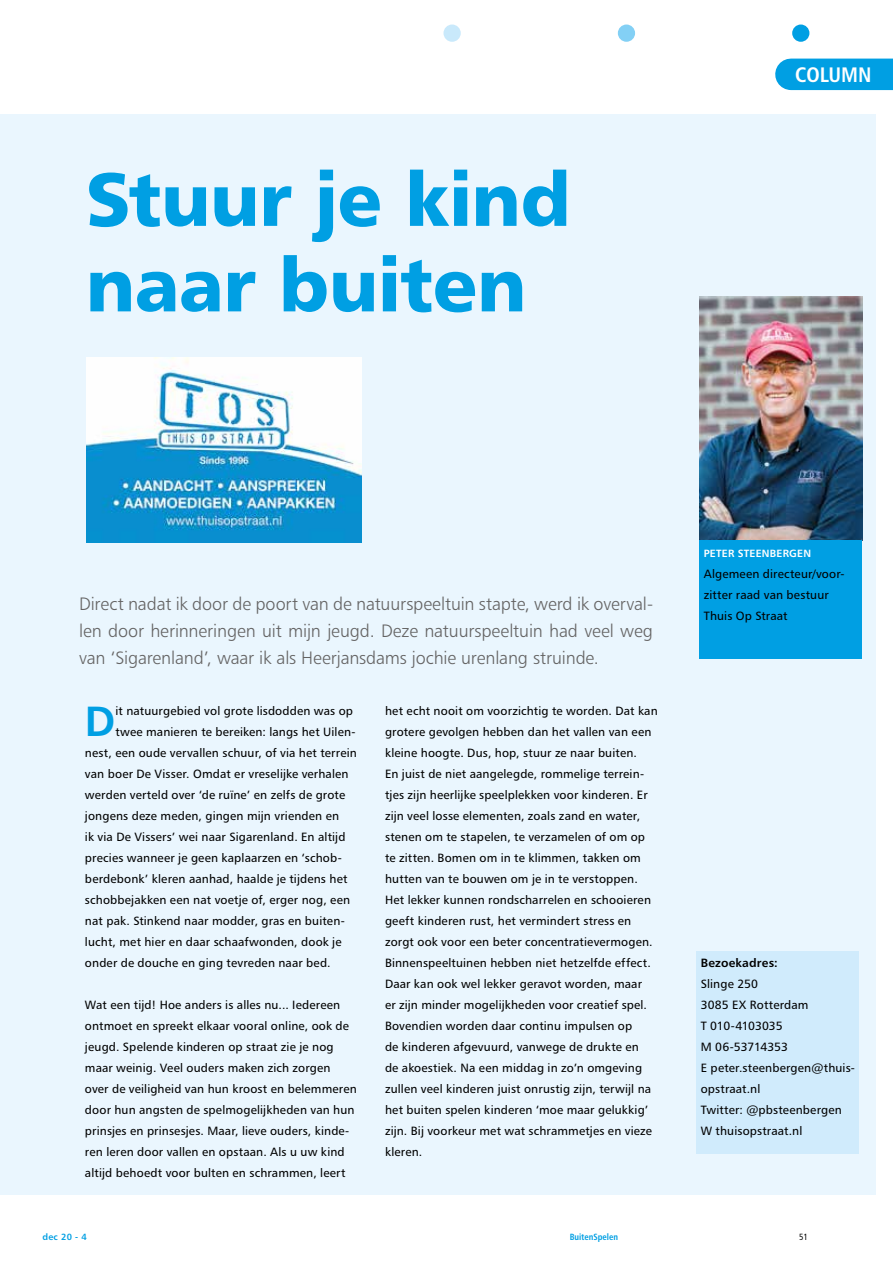
<style>
.page{position:relative;width:893px;height:1263px;background:#fff}
.page>*{position:absolute;margin:0;border:0;box-sizing:border-box;transform-origin:0 0}
.t1{font:75px/85.5px "Humanist 777 BT Black B";letter-spacing:-.015em;color:#009fe3}
.t2{font:42.3px "Humanist 777 BT Bold B";color:#009fe3}
.t3{font:21px "Humanist 777 BT Bold Condensed B";color:#fff}
.t4{font:18px/27px "Humanist 777 BT Light B";letter-spacing:-.01em;color:#646363;text-align:justify}
.t5{font:12px/21px "Humanist 777 BT Roman B";letter-spacing:.01em;color:#000}
.t6{font:12px "Humanist 777 BT Bold B";letter-spacing:.015em;color:#000}
.t7{font:10.5px "Humanist 777 BT Bold B";letter-spacing:.02em;color:#fff}
.t8{font:9px "Humanist 777 BT Bold Condensed B";color:#009fe3}
.t9{font:9px "Humanist 777 BT Bold B";color:#009fe3}
.t10{font:9px "Humanist 777 BT Roman Condensed B";color:#000}
</style>
<div class="page">
<div style="left:443px;top:25px;width:18px;height:17px;background:#c9e9fb;border-radius:50%"></div>
<div style="left:618px;top:25px;width:17px;height:17px;background:#83d0f5;border-radius:50%"></div>
<div style="left:792px;top:25px;width:17px;height:17px;background:#009fe3;border-radius:50%"></div>
<div style="left:791px;top:59px;width:102px;height:31px;background:#009fe3"></div>
<div style="left:0;top:114px;width:876px;height:1080px;background:#eaf6fe"></div>
<img style="left:699px;top:297px;width:163px;height:243px">
<img style="left:87px;top:357px;width:275px;height:185px">
<div style="left:696px;top:951px;width:163px;height:203px;background:#d0ebfc"></div>
<div style="left:699px;top:540px;width:163px;height:118px;background:#009fe3"></div>
<h1 class="t1" style="left:85px;top:155px;width:487px">Stuur je kind naar buiten</h1>
<h3 class="t3" style="left:795px;top:62px;width:78px">COLUMN</h3>
<h3 class="t4" style="left:79px;top:589px;width:576px">Direct nadat ik door de poort van de natuurspeeltuin stapte, werd ik overval&shy;len door herinneringen uit mijn jeugd. Deze natuurspeeltuin had veel weg van ‘Sigarenland’, waar ik als Heerjansdams jochie urenlang struinde.</h3>
<h2 class="t2" style="left:85px;top:694px;width:32px">D</h2>
<p class="t5" style="left:115px;top:700px;width:239px">it natuurgebied vol grote lisdodden was op</p>
<p class="t5" style="left:385px;top:700px;width:274px">het echt nooit om voorzichtig te worden. Dat kan grotere gevolgen hebben dan het vallen van een kleine hoogte. Dus, hop, stuur ze naar buiten.<br>En juist de niet aangelegde, rommelige terrein&shy;tjes zijn heerlijke speelplekken voor kinderen. Er zijn veel losse elementen, zoals zand en water, stenen om te stapelen, te verzamelen of om op te zitten. Bomen om in te klimmen, takken om hutten van te bouwen om je in te verstoppen.<br>Het lekker kunnen rondscharrelen en schooieren geeft kinderen rust, het vermindert stress en zorgt ook voor een beter concentratievermogen.<br>Binnenspeeltuinen hebben niet hetzelfde effect.<br>Daar kan ook wel lekker geravot worden, maar<br>er zijn minder mogelijkheden voor creatief spel.<br>Bovendien worden daar continu impulsen op<br>de kinderen afgevuurd, vanwege de drukte en<br>de akoestiek. Na een middag in zo’n omgeving zullen veel kinderen juist onrustig zijn, terwijl na het buiten spelen kinderen ‘moe maar gelukkig’ zijn. Bij voorkeur met wat schrammetjes en vieze kleren.</p>
<p class="t5" style="left:115px;top:721px;width:242px">twee manieren te bereiken: langs het Uilen-</p>
<p class="t5" style="left:85px;top:742px;width:273px">nest, een oude vervallen schuur, of via het terrein</p>
<p class="t5" style="left:85px;top:763px;width:265px">van boer De Visser. Omdat er vreselijke verhalen</p>
<p class="t5" style="left:85px;top:784px;width:262px">werden verteld over ‘de ruïne’ en zelfs de grote</p>
<p class="t5" style="left:85px;top:805px;width:256px">jongens deze meden, gingen mijn vrienden en</p>
<p class="t5" style="left:85px;top:826px;width:262px">ik via De Vissers’ wei naar Sigarenland. En altijd</p>
<p class="t5" style="left:85px;top:847px;width:258px">precies wanneer je geen kaplaarzen en ‘schob-</p>
<p class="t5" style="left:85px;top:868px;width:264px">berdebonk’ kleren aanhad, haalde je tijdens het</p>
<p class="t5" style="left:85px;top:889px;width:267px">schobbejakken een nat voetje of, erger nog, een</p>
<p class="t5" style="left:85px;top:910px;width:261px">nat pak. Stinkend naar modder, gras en buiten-</p>
<p class="t5" style="left:85px;top:931px;width:258px">lucht, met hier en daar schaafwonden, dook je</p>
<p class="t5" style="left:85px;top:952px;width:247px">onder de douche en ging tevreden naar bed.</p>
<p class="t5" style="left:85px;top:994px;width:273px">Wat een tijd! Hoe anders is alles nu... Iedereen ontmoet en spreekt elkaar vooral online, ook de jeugd. Spelende kinderen op straat zie je nog maar weinig. Veel ouders maken zich zorgen over de veiligheid van hun kroost en belemmeren door hun angsten de spelmogelijkheden van hun prinsjes en prinsesjes. Maar, lieve ouders, kinde&shy;ren leren door vallen en opstaan. Als u uw kind altijd behoedt voor bulten en schrammen, leert</p>
<p class="t7" style="left:704px;top:547px;width:109px">PETER STEENBERGEN</p>
<p class="t5" style="left:704px;top:563px;width:142px">Algemeen directeur/voor&shy;zitter raad van bestuur<br>Thuis Op Straat</p>
<p class="t6" style="left:701px;top:955px;width:79px">Bezoekadres:</p>
<p class="t5" style="left:701px;top:973px;width:156px">Slinge 250<br>3085 EX Rotterdam<br>T 010-4103035<br>M 06-53714353<br>E peter.steenbergen@thuis&shy;opstraat.nl<br>Twitter: @pbsteenbergen<br>W thuisopstraat.nl</p>
<p class="t9" style="left:43px;top:1231px;width:46px">dec 20 - 4</p>
<p class="t8" style="left:570px;top:1231px;width:50px">BuitenSpelen</p>
<p class="t10" style="left:799px;top:1231px;width:10px">51</p>
</div>
